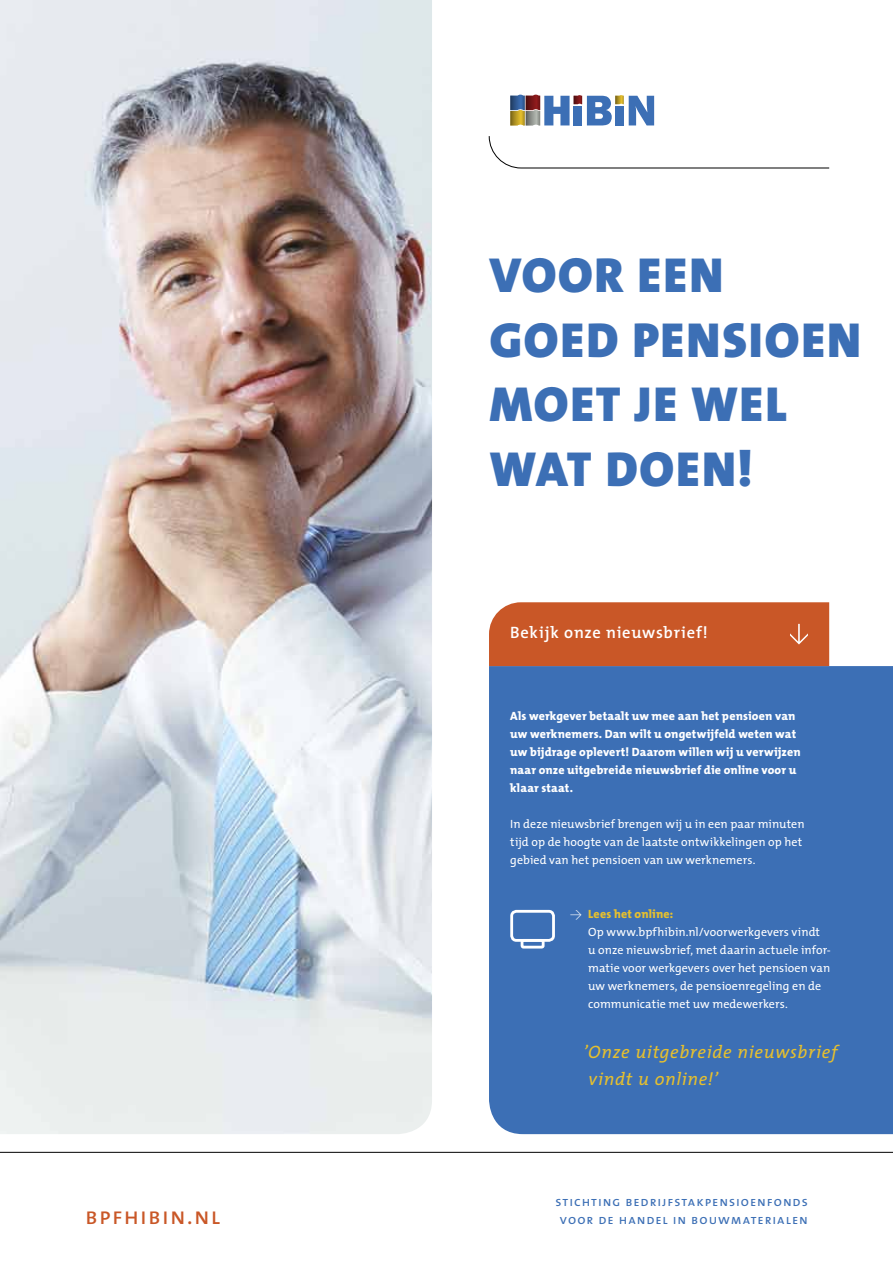
<style>
.page{position:relative;width:893px;height:1263px;background:#fff}
.page>*{position:absolute;margin:0;border:0;box-sizing:border-box;transform-origin:0 0}
.t1{font:900 49.5px/64.5px "The Mix";letter-spacing:.04em;color:#3c6fb5}
.t2{font:24px "The Mix Regular Caps";letter-spacing:.05em;color:#c95727}
.t3{font:italic 18px/27px "The Mix";letter-spacing:.04em;color:#e6c02e}
.t4{font:600 16.5px "The Mix";letter-spacing:.045em;color:#fff}
.t5{font:13.5px/18px "The Mix Regular Caps";letter-spacing:.075em;color:#3c6fb5;text-align:center}
.t6{font:12px/18px "The Mix";letter-spacing:.005em;color:#fff}
.t7{font:800 12px/18px "The Mix";letter-spacing:.015em;color:#fff}
.s1{font-family:"DIN Pro";font-weight:300}
.s2{font-weight:800;color:#e6c02e}
</style>
<div class="page">
<hr style="left:0;top:1152px;width:893px;height:1px;background:#000">
<svg style="left:510px;top:95px;width:144px;height:31px"></svg>
<svg style="left:510px;top:110px;width:15px;height:16px"></svg>
<svg style="left:526px;top:110px;width:14px;height:16px"></svg>
<svg style="left:489px;top:136px;width:341px;height:32px"></svg>
<div style="left:489px;top:666px;width:404px;height:468px;background:#3c6fb5"></div>
<div style="left:489px;top:602px;width:340px;height:64px;background:#c95727"></div>
<div style="left:510px;top:910px;width:45px;height:32px;border:3px solid #fff;border-radius:5px"></div>
<div style="left:521px;top:939px;width:24px;height:9px;border:3px solid #fff;border-radius:2px"></div>
<img style="left:0;top:0;width:432px;height:1134px">
<h2 class="t2" style="left:85px;top:1196px;width:137px">bpfhibin.nl</h2>
<h1 class="t1" style="left:489px;top:242px;width:373px">VOOR EEN<br>GOED PENSIOEN<br>MOET JE WEL<br>WAT DOEN!</h1>
<h3 class="t4" style="left:510px;top:619px;width:199px">Bekijk onze nieuwsbrief!</h3>
<p class="t7" style="left:510px;top:707px;width:292px">Als werkgever betaalt uw mee aan het pensioen van uw werknemers. Dan wilt u ongetwijfeld weten wat uw bijdrage oplevert! Daarom willen wij u verwijzen naar onze uitgebreide nieuwsbrief die online voor u klaar staat.</p>
<p class="t6" style="left:510px;top:815px;width:296px">In deze nieuwsbrief brengen wij u in een paar minuten tijd op de hoogte van de laatste ontwikkelingen op het gebied van het pensioen van uw werknemers.</p>
<p class="t6" style="left:588px;top:905px;width:244px;text-indent:-18px"><span class="s1">→</span> <span class="s2">Lees het online:<br></span>Op www.bpfhibin.nl/voorwerkgevers vindt<br>u onze nieuwsbrief, met daarin actuele infor&shy;matie voor werkgevers over het pensioen van uw werknemers, de pensioenregeling en de communicatie met uw medewerkers.</p>
<h3 class="t3" style="left:583px;top:1037px;width:255px">’Onze uitgebreide nieuwsbrief vindt u online!’</h3>
<p class="t5" style="left:555px;top:1192px;width:254px">stichting bedrijfstakpensioenfonds voor de handel in bouwmaterialen</p>
</div>
